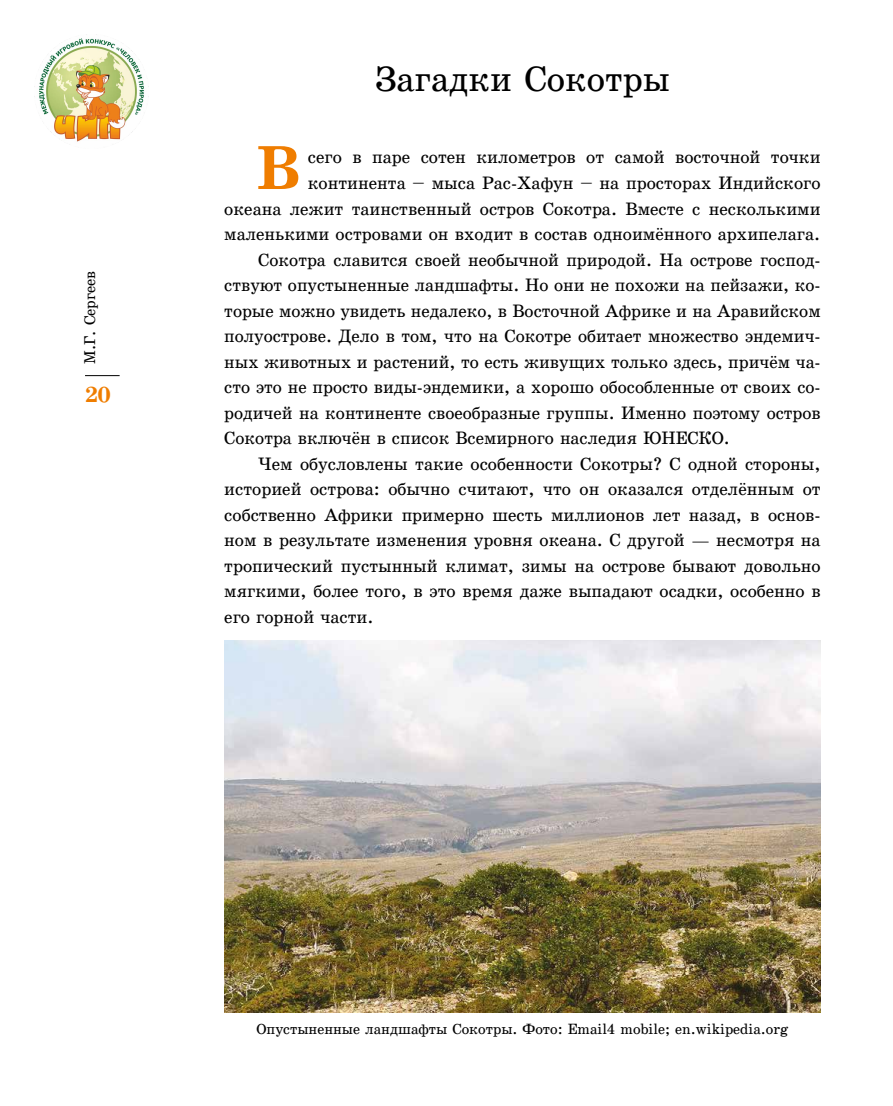
<style>
.page{position:relative;width:893px;height:1106px;background:#fff}
.page>*{position:absolute;margin:0;border:0;box-sizing:border-box;transform-origin:0 0}
.t1{font:700 59.7px "School";color:#ef7d00}
.t2{font:34.5px "School Plain";color:#000}
.t3{font:700 21px "School";color:#ef7d00}
.t4{font:17.25px "School Plain";color:#000}
.t5{font:15px "School Plain";color:#000}
.t6{font:14.25px "School Plain";color:#000}
</style>
<div class="page">
<hr style="left:85px;top:375px;width:35px;height:1px;background:#000">
<img style="left:224px;top:640px;width:597px;height:372px">
<img style="left:34px;top:34px;width:115px;height:108px">
<p class="t5" style="left:81px;top:364px;width:94px;rotate:-90deg">М.Г. Сергеев</p>
<p class="t3" style="left:85px;top:381px;width:27px">20</p>
<h2 class="t2" style="left:375px;top:58px;width:296px">Загадки Сокотры</h2>
<h1 class="t1" style="left:256px;top:132px;width:45px">В</h1>
<p class="t4" style="left:308px;top:147px;width:514px">сего в паре сотен километров от самой восточной точки</p>
<p class="t4" style="left:308px;top:173px;width:514px">континента – мыса Рас-Хафун – на просторах Индийского</p>
<p class="t4" style="left:224px;top:198px;width:598px">океана лежит таинственный остров Сокотра. Вместе с несколькими</p>
<p class="t4" style="left:224px;top:224px;width:597px">маленькими островами он входит в состав одноим¸нного архипелага.</p>
<p class="t4" style="left:258px;top:249px;width:564px">Сокотра славится своей необычной природой. На острове господ-</p>
<p class="t4" style="left:224px;top:275px;width:598px">ствуют опустыненные ландшафты. Но они не похожи на пейзажи, ко-</p>
<p class="t4" style="left:224px;top:300px;width:598px">торые можно увидеть недалеко, в Восточной Африке и на Аравийском</p>
<p class="t4" style="left:224px;top:326px;width:598px">полуострове. Дело в том, что на Сокотре обитает множество эндемич-</p>
<p class="t4" style="left:224px;top:351px;width:598px">ных животных и растений, то есть живущих только здесь, прич¸м ча-</p>
<p class="t4" style="left:224px;top:377px;width:598px">сто это не просто виды-эндемики, а хорошо обособленные от своих со-</p>
<p class="t4" style="left:224px;top:402px;width:598px">родичей на континенте своеобразные группы. Именно поэтому остров</p>
<p class="t4" style="left:224px;top:427px;width:507px">Сокотра включ¸н в список Всемирного наследия ЮНЕСКО.</p>
<p class="t4" style="left:258px;top:453px;width:564px">Чем обусловлены такие особенности Сокотры? С одной стороны,</p>
<p class="t4" style="left:224px;top:479px;width:598px">историей острова: обычно считают, что он оказался отдел¸нным от</p>
<p class="t4" style="left:224px;top:504px;width:598px">собственно Африки примерно шесть миллионов лет назад, в основ-</p>
<p class="t4" style="left:224px;top:530px;width:598px">ном в результате изменения уровня океана. С другой — несмотря на</p>
<p class="t4" style="left:224px;top:555px;width:598px">тропический пустынный климат, зимы на острове бывают довольно</p>
<p class="t4" style="left:224px;top:581px;width:598px">мягкими, более того, в это время даже выпадают осадки, особенно в</p>
<p class="t4" style="left:224px;top:606px;width:151px">его горной части.</p>
<p class="t6" style="left:256px;top:1020px;width:534px">Опустыненные ландшафты Сокотры. Фото: Email4 mobile; en.wikipedia.org</p>
</div>
